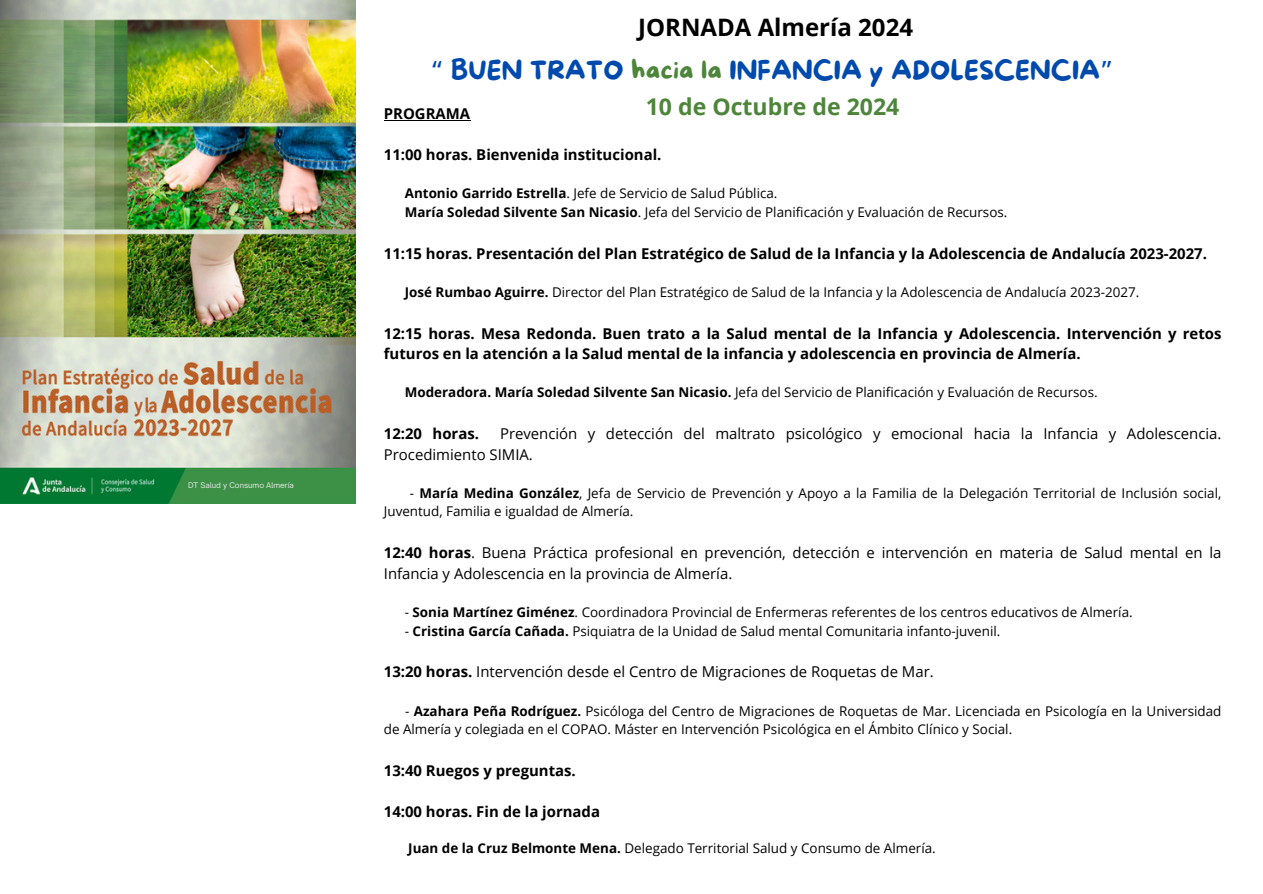
<style>
.page{position:relative;width:1263px;height:894px;background:#fff}
.page>*{position:absolute;margin:0;border:0;box-sizing:border-box;transform-origin:0 0}
.t1{font:26.1px "More Sugar";color:#004aad}
.t2{font:700 24px "Open Sans";color:#000}
.t3{font:700 23.1px "Open Sans";color:#4d853a}
.t4{font:700 14.85px/20.4px "Open Sans";color:#000}
.t5{font:14.85px/20.4px "Open Sans";color:#000}
.t6{font:13.35px/18.6px "Open Sans";color:#000}
.t7{font:7.5px "Open Sauce One";color:#e8e8e8}
.s1{font-family:"Noto Sans Gurmukhi"}
.s2{color:#4d853a}
.s3{font-weight:700}
</style>
<div class="page">
<img style="left:0;top:0;width:355px;height:503px">
<hr style="left:384px;top:120px;width:86px;height:1px;background:#000">
<p class="t7" style="left:188px;top:480px;width:107px">DT Salud y Consumo Almería</p>
<h5 class="t2" style="left:638px;top:11px;width:276px">JORNADA Almería 2024</h5>
<h1 class="t1" style="left:430px;top:56px;width:684px"><span class="s1">“</span> BUEN TRATO <span class="s2">hacia la</span> INFANCIA y ADOLESCENCIA<span class="s1">”</span></h1>
<h2 class="t4" style="left:384px;top:103px;width:88px">PROGRAMA</h2>
<h1 class="t3" style="left:646px;top:90px;width:255px">10 de Octubre de 2024</h1>
<h3 class="t4" style="left:384px;top:144px;width:279px">11:00 horas. Bienvenida institucional.</h3>
<h4 class="t6" style="left:405px;top:184px;width:604px"><span class="s3">Antonio Garrido Estrella</span>. Jefe de Servicio de Salud Pública.<br><span class="s3">María Soledad Silvente San Nicasio</span>. Jefa del Servicio de Planificación y Evaluación de Recursos.</h4>
<h5 class="t4" style="left:384px;top:243px;width:825px">11:15 horas. Presentación del Plan Estratégico de Salud de la Infancia y la Adolescencia de Andalucía 2023-2027.</h5>
<h4 class="t6" style="left:405px;top:282px;width:736px"><span class="s3">José Rumbao Aguirre.</span> Director del Plan Estratégico de Salud de la Infancia y la Adolescencia de Andalucía 2023-2027.</h4>
<h5 class="t4" style="left:384px;top:323px;width:839px">12:15 horas. Mesa Redonda. Buen trato a la Salud mental de la Infancia y Adolescencia. Intervención y retos futuros en la atención a la Salud mental de la infancia y adolescencia en provincia de Almería.</h5>
<h4 class="t6" style="left:405px;top:383px;width:694px"><span class="s3">Moderadora. María Soledad Silvente San Nicasio.</span> Jefa del Servicio de Planificación y Evaluación de Recursos.</h4>
<h5 class="t4" style="left:384px;top:423px;width:97px">12:20 horas.</h5>
<h5 class="t5" style="left:500px;top:423px;width:723px">Prevención y detección del maltrato psicológico y emocional hacia la Infancia y Adolescencia.</h5>
<h5 class="t5" style="left:384px;top:443px;width:151px">Procedimiento SIMIA.</h5>
<h5 class="t6" style="left:410px;top:483px;width:813px">- <span class="s3">María Medina González</span>, Jefa de Servicio de Prevención y Apoyo a la Familia de la Delegación Territorial de Inclusión social,</h5>
<h5 class="t6" style="left:384px;top:502px;width:251px">Juventud, Familia e igualdad de Almería.</h5>
<h5 class="t5" style="left:384px;top:542px;width:839px"><span class="s3">12:40 horas</span>. Buena Práctica profesional en prevención, detección e intervención en materia de Salud mental en la<br>Infancia y Adolescencia en la provincia de Almería.</h5>
<h5 class="t6" style="left:405px;top:602px;width:729px">- <span class="s3">Sonia Martínez Giménez</span>. Coordinadora Provincial de Enfermeras referentes de los centros educativos de Almería.</h5>
<h5 class="t6" style="left:405px;top:621px;width:597px">- <span class="s3">Cristina García Cañada.</span> Psiquiatra de la Unidad de Salud mental Comunitaria infanto-juvenil.</h5>
<h5 class="t5" style="left:384px;top:661px;width:551px"><span class="s3">13:20 horas.</span> Intervención desde el Centro de Migraciones de Roquetas de Mar.</h5>
<h5 class="t6" style="left:384px;top:700px;width:839px;text-indent:21px">- <span class="s3">Azahara Peña Rodríguez.</span> Psicóloga del Centro de Migraciones de Roquetas de Mar. Licenciada en Psicología en la Universidad de Almería y colegiada en el COPAO. Máster en Intervención Psicológica en el Ámbito Clínico y Social.</h5>
<h5 class="t4" style="left:384px;top:759px;width:194px">13:40 Ruegos y preguntas.</h5>
<h4 class="t4" style="left:384px;top:800px;width:218px">14:00 horas. Fin de la jornada</h4>
<h4 class="t6" style="left:408px;top:838px;width:529px"><span class="s3">Juan de la Cruz Belmonte Mena.</span> Delegado Territorial Salud y Consumo de Almería.</h4>
</div>
